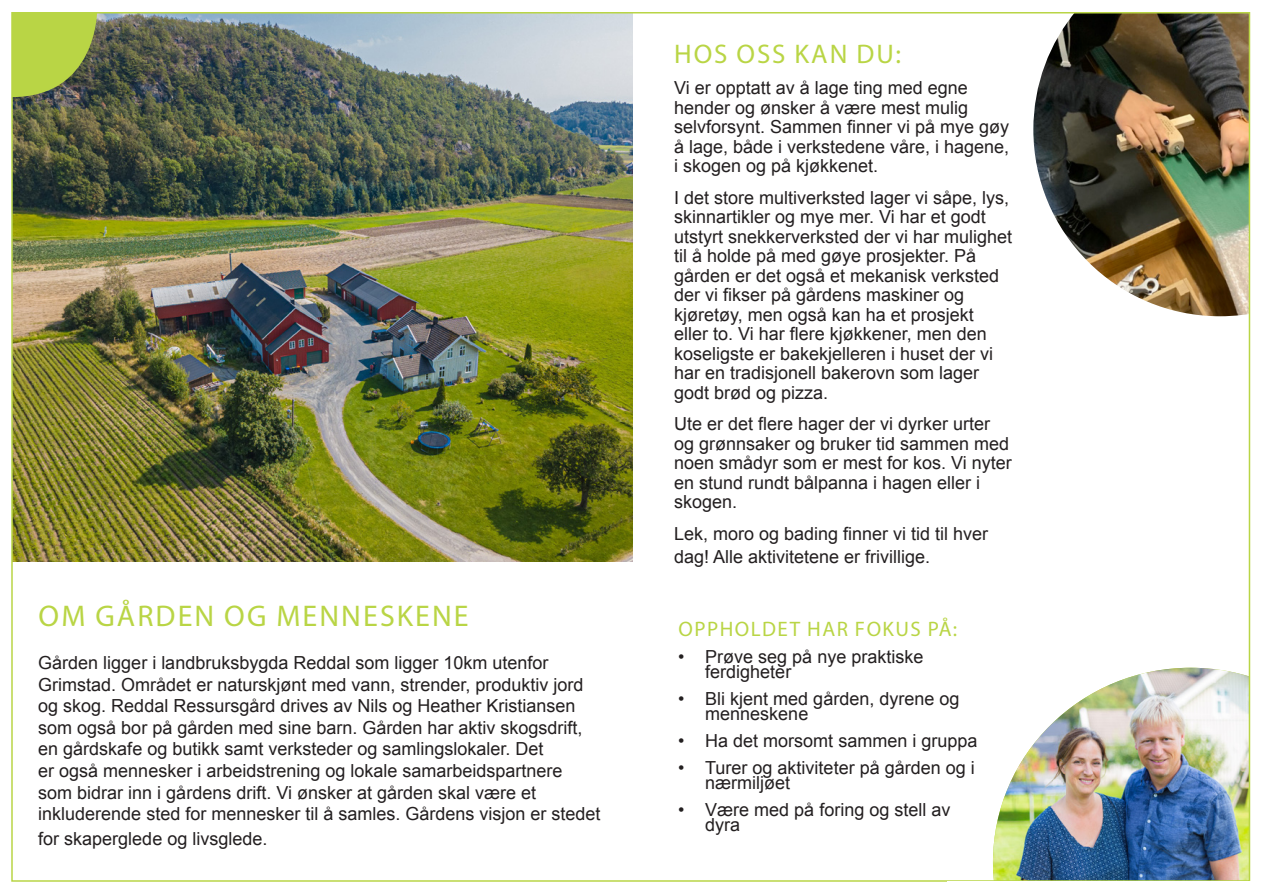
<style>
.page{position:relative;width:1263px;height:893px;background:#fff}
.page>*{position:absolute;margin:0;border:0;box-sizing:border-box;transform-origin:0 0}
.t1{font:30px "Myriad Pro";letter-spacing:.07em;color:#b9d545}
.t2{font:27px "Myriad Pro";letter-spacing:.07em;color:#b9d545}
.t3{font:21px "Myriad Pro";letter-spacing:.07em;color:#b9d545}
.t4{font:18px/19.5px "Arial";color:#231f20}
</style>
<div class="page">
<img style="left:14px;top:15px;width:619px;height:546px">
<img style="left:1033px;top:15px;width:214px;height:301px">
<img style="left:993px;top:668px;width:254px;height:211px">
<svg style="left:12px;top:12px;width:85px;height:85px;background:#a3ba46"></svg>
<p class="t1" style="left:39px;top:598px;width:432px">OM GÅRDEN OG MENNESKENE</p>
<p class="t4" style="left:38px;top:652px;width:564px;line-height:21.6px">Gården ligger i landbruksbygda Reddal som ligger 10km utenfor Grimstad. Området er naturskjønt med vann, strender, produktiv jord og skog. Reddal Ressursgård drives av Nils og Heather Kristiansen som også bor på gården med sine barn. Gården har aktiv skogsdrift, en gårdskafe og butikk samt verksteder og samlingslokaler. Det<br>er også mennesker i arbeidstrening og lokale samarbeidspartnere som bidrar inn i gårdens drift. Vi ønsker at gården skal være et inkluderende sted for mennesker til å samles. Gårdens visjon er stedet</p>
<p class="t4" style="left:38px;top:829px;width:231px">for skaperglede og livsglede.</p>
<p class="t2" style="left:674px;top:37px;width:228px">HOS OSS KAN DU:</p>
<p class="t4" style="left:674px;top:78px;width:337px">Vi er opptatt av å lage ting med egne hender og ønsker å være mest mulig selvforsynt. Sammen finner vi på mye gøy å lage, både i verkstedene våre, i hagene, i skogen og på kjøkkenet.</p>
<p class="t4" style="left:674px;top:188px;width:340px">I det store multiverksted lager vi såpe, lys, skinnartikler og mye mer. Vi har et godt utstyrt snekkerverksted der vi har mulighet til å holde på med gøye prosjekter. På gården er det også et mekanisk verksted der vi fikser på gårdens maskiner og kjøretøy, men også kan ha et prosjekt eller to. Vi har flere kjøkkener, men den koseligste er bakekjelleren i huset der vi har en tradisjonell bakerovn som lager godt brød og pizza.</p>
<p class="t4" style="left:674px;top:414px;width:339px">Ute er det flere hager der vi dyrker urter og grønnsaker og bruker tid sammen med noen smådyr som er mest for kos. Vi nyter en stund rundt bålpanna i hagen eller i skogen.</p>
<p class="t4" style="left:674px;top:522px;width:316px;line-height:23.4px">Lek, moro og bading finner vi tid til hver dag! Alle aktivitetene er frivillige.</p>
<p class="t3" style="left:678px;top:616px;width:280px">OPPHOLDET HAR FOKUS PÅ:</p>
<p class="t4" style="left:705px;top:649px;width:220px;line-height:15px;text-indent:-27px">• Prøve seg på nye praktiske ferdigheter</p>
<p class="t4" style="left:705px;top:691px;width:256px;line-height:15px;text-indent:-27px">• Bli kjent med gården, dyrene og menneskene</p>
<p class="t4" style="left:678px;top:731px;width:301px">• Ha det morsomt sammen i gruppa</p>
<p class="t4" style="left:705px;top:760px;width:271px;line-height:15px;text-indent:-27px">• Turer og aktiviteter på gården og i nærmiljøet</p>
<p class="t4" style="left:705px;top:802px;width:247px;line-height:15px;text-indent:-27px">• Være med på foring og stell av dyra</p>
</div>
